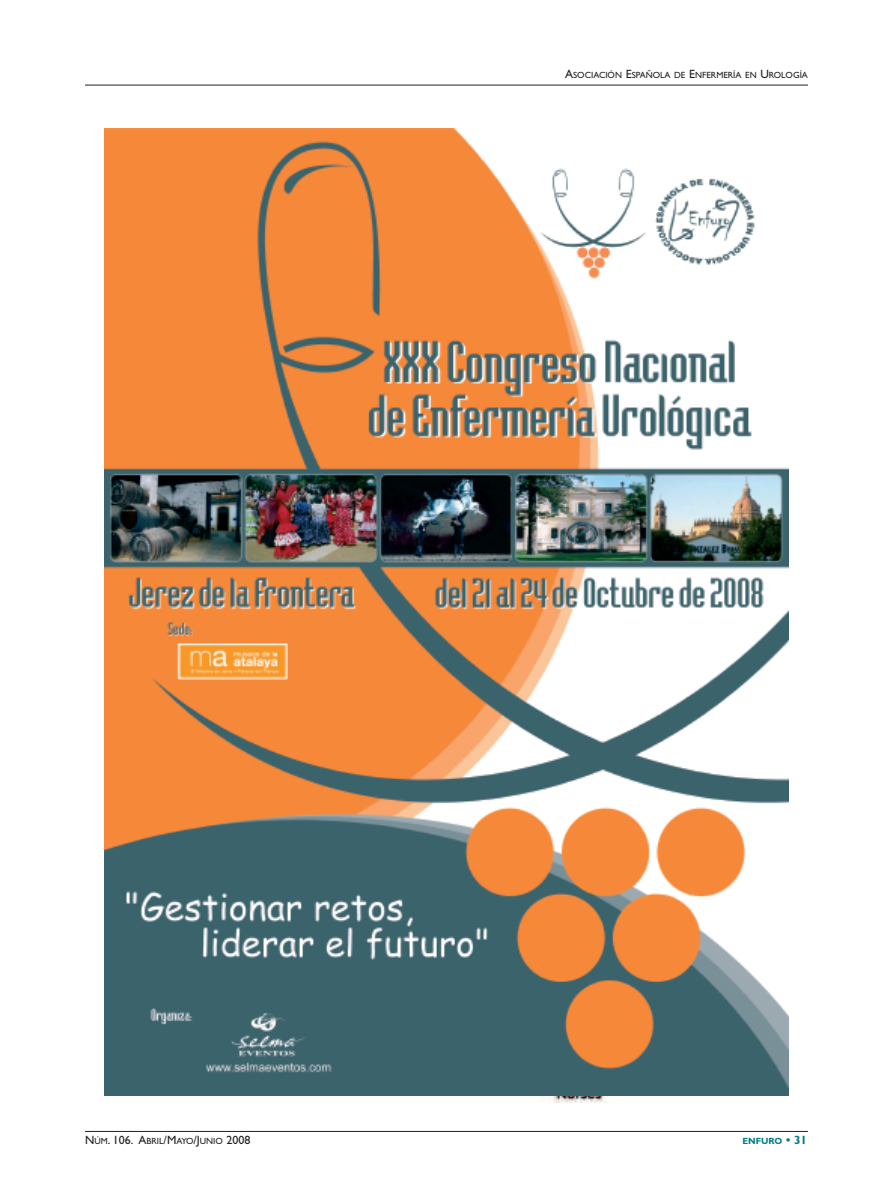
<style>
.page{position:relative;width:893px;height:1191px;background:#fff}
.page>*{position:absolute;margin:0;border:0;box-sizing:border-box;transform-origin:0 0}
.t1{font:12px "Gill Sans";color:#231f20}
.t2{font:9px "Gill Sans";color:#231f20}
.t3{font:700 9px "Gill Sans";color:#007b85}
.s1{font-size:12px}
.s2{font-size:9px}
</style>
<div class="page">
<hr style="left:85px;top:85px;width:723px;height:1px;background:#231f20">
<hr style="left:85px;top:1131px;width:723px;height:1px;background:#231f20">
<img style="left:439px;top:1095px;width:213px;height:7px">
<img style="left:105px;top:129px;width:683px;height:966px">
<p class="t2" style="left:565px;top:70px;width:244px"><span class="s1">A</span>SOCIACIÓN <span class="s1">E</span>SPAÑOLA DE <span class="s1">E</span>NFERMERÍA EN <span class="s1">U</span>ROLOGÍA</p>
<h1 class="t1" style="left:85px;top:1133px;width:167px">N<span class="s2">ÚM</span>. 106. A<span class="s2">BRIL</span>/M<span class="s2">AYO</span>/J<span class="s2">UNIO</span> 2008</h1>
<p class="t3" style="left:742px;top:1135px;width:66px">ENFURO <span class="s1">• 31</span></p>
</div>
